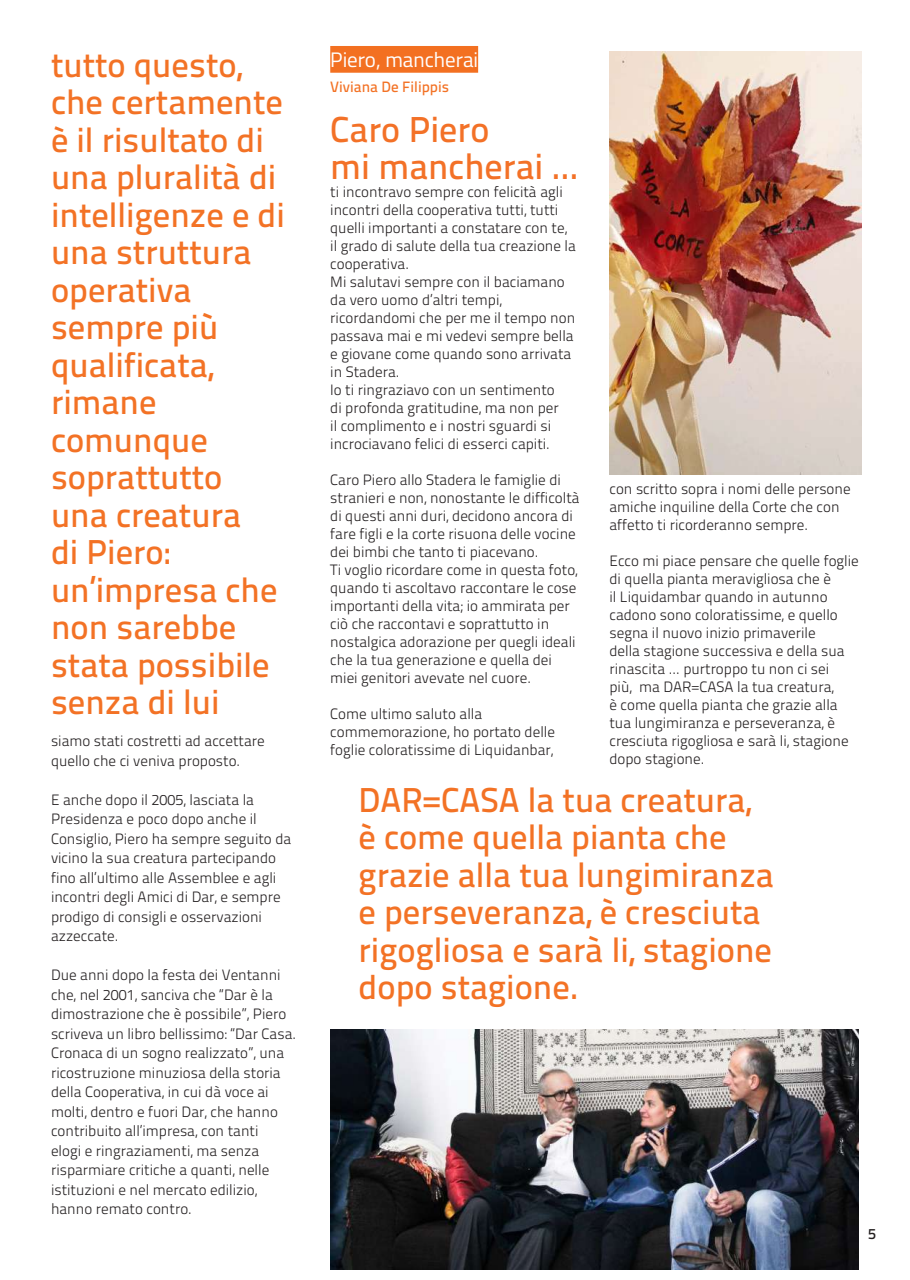
<style>
.page{position:relative;width:910px;height:1280px;background:#fff}
.page>*{position:absolute;margin:0;border:0;box-sizing:border-box;transform-origin:0 0}
.t1{font:36px/37.5px "Titillium Text 25 L 600 wt";color:#f37127}
.t2{font:34.5px/37.5px "Titillium Text 25 L 600 wt";color:#f37225}
.t3{font:21px "Titillium";color:#fff}
.t4{font:15px/18px "Titillium Text 25 L 250 wt";color:#231f20}
.t5{font:15px "Titillium Text 25 L 600 wt";color:#f37225}
.t6{font:15px "Titillium Text 25 L 600 wt";color:#231f20}
</style>
<div class="page">
<img style="left:609px;top:51px;width:253px;height:423px">
<img style="left:330px;top:1029px;width:529px;height:240px">
<div style="left:330px;top:46px;width:148px;height:27px;background:#f37021"></div>
<p class="t2" style="left:51px;top:44px;width:235px">tutto questo, che certamente è il risultato di una pluralità di intelligenze e di una struttura operativa sempre più qualificata, rimane comunque soprattutto una creatura<br>di Piero: un’impresa che non sarebbe stata possibile senza di lui</p>
<p class="t4" style="left:51px;top:731px;width:215px;line-height:19.5px">siamo stati costretti ad accettare quello che ci veniva proposto.</p>
<p class="t4" style="left:51px;top:789px;width:242px;line-height:19.5px">E anche dopo il 2005, lasciata la<br>Presidenza e poco dopo anche il<br>Consiglio, Piero ha sempre seguito da vicino la sua creatura partecipando fino all’ultimo alle Assemblee e agli incontri degli Amici di Dar, e sempre prodigo di consigli e osservazioni azzeccate.</p>
<p class="t4" style="left:51px;top:965px;width:247px;line-height:19.5px">Due anni dopo la festa dei Ventanni che, nel 2001, sanciva che “Dar è la dimostrazione che è possibile”, Piero scriveva un libro bellissimo: “Dar Casa.<br>Cronaca di un sogno realizzato”, una ricostruzione minuziosa della storia della Cooperativa, in cui dà voce ai molti, dentro e fuori Dar, che hanno contribuito all’impresa, con tanti<br>elogi e ringraziamenti, ma senza risparmiare critiche a quanti, nelle istituzioni e nel mercato edilizio, hanno remato contro.</p>
<h3 class="t3" style="left:330px;top:44px;width:149px">Piero, mancherai</h3>
<p class="t5" style="left:330px;top:76px;width:120px">Viviana De Filippis</p>
<h1 class="t1" style="left:330px;top:108px;width:250px">Caro Piero<br>mi mancherai ...</h1>
<p class="t4" style="left:330px;top:182px;width:247px">ti incontravo sempre con felicità agli incontri della cooperativa tutti, tutti quelli importanti a constatare con te, il grado di salute della tua creazione la cooperativa.<br>Mi salutavi sempre con il baciamano da vero uomo d’altri tempi, ricordandomi che per me il tempo non passava mai e mi vedevi sempre bella e giovane come quando sono arrivata in Stadera.<br>Io ti ringraziavo con un sentimento<br>di profonda gratitudine, ma non per<br>il complimento e i nostri sguardi si incrociavano felici di esserci capiti.</p>
<p class="t4" style="left:330px;top:470px;width:251px">Caro Piero allo Stadera le famiglie di stranieri e non, nonostante le difficoltà di questi anni duri, decidono ancora di fare figli e la corte risuona delle vocine dei bimbi che tanto ti piacevano.<br>Ti voglio ricordare come in questa foto, quando ti ascoltavo raccontare le cose importanti della vita; io ammirata per ciò che raccontavi e soprattutto in nostalgica adorazione per quegli ideali che la tua generazione e quella dei miei genitori avevate nel cuore.</p>
<p class="t4" style="left:330px;top:704px;width:226px">Come ultimo saluto alla commemorazione, ho portato delle foglie coloratissime di Liquidanbar,</p>
<p class="t4" style="left:609px;top:479px;width:243px">con scritto sopra i nomi delle persone amiche inquiline della Corte che con affetto ti ricorderanno sempre.</p>
<p class="t4" style="left:609px;top:551px;width:251px">Ecco mi piace pensare che quelle foglie di quella pianta meravigliosa che è<br>il Liquidambar quando in autunno cadono sono coloratissime, e quello segna il nuovo inizio primaverile<br>della stagione successiva e della sua rinascita ... purtroppo tu non ci sei<br>più, ma DAR=CASA la tua creatura,<br>è come quella pianta che grazie alla tua lungimiranza e perseveranza, è cresciuta rigogliosa e sarà li, stagione dopo stagione.</p>
<h2 class="t2" style="left:359px;top:779px;width:417px">DAR=CASA la tua creatura, è come quella pianta che grazie alla tua lungimiranza e perseveranza, è cresciuta rigogliosa e sarà li, stagione dopo stagione.</h2>
<p class="t6" style="left:868px;top:1222px;width:9px">5</p>
</div>
